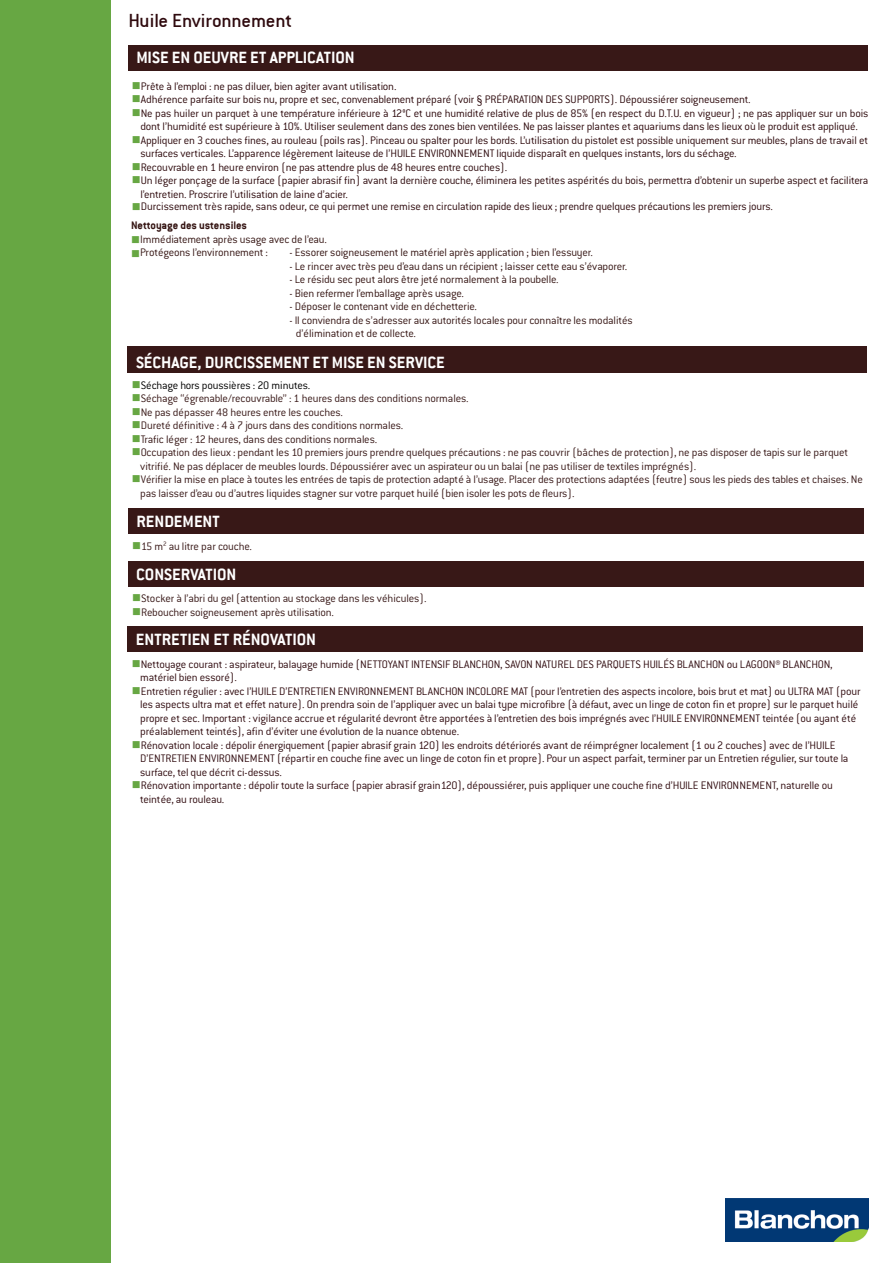
<style>
.page{position:relative;width:893px;height:1263px;background:#fff}
.page>*{position:absolute;margin:0;border:0;box-sizing:border-box;transform-origin:0 0}
.paragraphe_txt{font:21px "Conduit ITC";color:#2f0a0e}
.t1{font:700 18px "Conduit ITC";color:#fff}
.paragraphe_txt-2{font:12px/13.5px "Conduit ITC Light";letter-spacing:-.015em;color:#2d090c}
.paragraphe_txt-3{font:12px/13.5px "Conduit ITC Light";letter-spacing:-.015em;color:#300b0f}
.paragraphe_txt-4{font:12px/13.5px "Conduit ITC Light";letter-spacing:-.015em;color:#381817}
.paragraphe_txt-5{font:12px "Conduit ITC Light";letter-spacing:-.015em;color:#351513}
.paragraphe_txt-6{font:12px "Conduit ITC Light";letter-spacing:-.015em;color:#000001}
.paragraphe_txt-7{font:700 12px "Conduit ITC";color:#351513}
.s1{color:#67a743}
</style>
<div class="page">
<div style="left:0;top:0;width:110px;height:1263px;background:#67a743"></div>
<div style="left:128px;top:508px;width:736px;height:26px;background:#381817"></div>
<div style="left:128px;top:561px;width:735px;height:26px;background:#381817"></div>
<div style="left:127px;top:626px;width:736px;height:26px;background:#381817"></div>
<div style="left:128px;top:45px;width:740px;height:26px;background:#381817"></div>
<img style="left:726px;top:1198px;width:142px;height:44px">
<div style="left:127px;top:346px;width:740px;height:27px;background:#381817"></div>
<p class="paragraphe_txt" style="left:128px;top:9px;width:165px">Huile Environnement</p>
<p class="t1" style="left:136px;top:47px;width:220px">MISE EN OEUVRE ET APPLICATION</p>
<p class="paragraphe_txt-2" style="left:132px;top:79px;width:266px"><span class="s1">■</span>Prête à l’emploi : ne pas diluer, bien agiter avant utilisation.</p>
<p class="paragraphe_txt-2" style="left:132px;top:92px;width:620px"><span class="s1">■</span>Adhérence parfaite sur bois nu, propre et sec, convenablement préparé (voir § PRÉPARATION DES SUPPORTS). Dépoussiérer soigneusement.</p>
<p class="paragraphe_txt-2" style="left:132px;top:106px;width:738px;text-align:center"><span class="s1">■</span>Ne pas huiler un parquet à une température inférieure à 12°C et une humidité relative de plus de 85% (en respect du D.T.U. en vigueur) ; ne pas appliquer sur un bois dont l’humidité est supérieure à 10%. Utiliser seulement dans des zones bien ventilées. Ne pas laisser plantes et aquariums dans les lieux où le produit est appliqué.</p>
<p class="paragraphe_txt-2" style="left:140px;top:133px;width:729px;text-indent:-9px"><span class="s1">■</span>Appliquer en 3 couches fines, au rouleau (poils ras). Pinceau ou spalter pour les bords. L’utilisation du pistolet est possible uniquement sur meubles, plans de travail et surfaces verticales. L’apparence légèrement laiteuse de l’HUILE ENVIRONNEMENT liquide disparaît en quelques instants, lors du séchage.</p>
<p class="paragraphe_txt-2" style="left:132px;top:160px;width:377px"><span class="s1">■</span>Recouvrable en 1 heure environ (ne pas attendre plus de 48 heures entre couches).</p>
<p class="paragraphe_txt-2" style="left:140px;top:173px;width:729px;text-indent:-9px"><span class="s1">■</span>Un léger ponçage de la surface (papier abrasif fin) avant la dernière couche, éliminera les petites aspérités du bois, permettra d’obtenir un superbe aspect et facilitera l’entretien. Proscrire l’utilisation de laine d’acier.</p>
<p class="paragraphe_txt-2" style="left:132px;top:199px;width:643px"><span class="s1">■</span>Durcissement très rapide, sans odeur, ce qui permet une remise en circulation rapide des lieux ; prendre quelques précautions les premiers jours.</p>
<p class="paragraphe_txt-7" style="left:131px;top:219px;width:118px">Nettoyage des ustensiles</p>
<p class="paragraphe_txt-5" style="left:131px;top:232px;width:197px"><span class="s1">■</span>Immédiatement après usage avec de l’eau.</p>
<p class="paragraphe_txt-5" style="left:131px;top:245px;width:138px"><span class="s1">■</span>Protégeons l’environnement :</p>
<p class="paragraphe_txt-5" style="left:290px;top:245px;width:305px">- Essorer soigneusement le matériel après application ; bien l’essuyer.</p>
<p class="paragraphe_txt-5" style="left:290px;top:259px;width:339px">- Le rincer avec très peu d’eau dans un récipient ; laisser cette eau s’évaporer.</p>
<p class="paragraphe_txt-5" style="left:290px;top:272px;width:271px">- Le résidu sec peut alors être jeté normalement à la poubelle.</p>
<p class="paragraphe_txt-5" style="left:290px;top:286px;width:176px">- Bien refermer l’emballage après usage.</p>
<p class="paragraphe_txt-5" style="left:290px;top:299px;width:189px">- Déposer le contenant vide en déchetterie.</p>
<p class="paragraphe_txt-5" style="left:290px;top:313px;width:345px">- Il conviendra de s’adresser aux autorités locales pour connaître les modalités</p>
<p class="paragraphe_txt-5" style="left:296px;top:326px;width:122px">d’élimination et de collecte.</p>
<p class="t1" style="left:136px;top:352px;width:310px">SÉCHAGE, DURCISSEMENT ET MISE EN SERVICE</p>
<p class="paragraphe_txt-6" style="left:132px;top:378px;width:180px"><span class="s1">■</span>Séchage hors poussières : 20 minutes.</p>
<p class="paragraphe_txt-4" style="left:132px;top:391px;width:338px"><span class="s1">■</span>Séchage ‘‘égrenable/recouvrable’’ : 1 heures dans des conditions normales.</p>
<p class="paragraphe_txt-4" style="left:132px;top:405px;width:213px"><span class="s1">■</span>Ne pas dépasser 48 heures entre les couches.</p>
<p class="paragraphe_txt-4" style="left:132px;top:418px;width:273px"><span class="s1">■</span>Dureté définitive : 4 à 7 jours dans des conditions normales.</p>
<p class="paragraphe_txt-4" style="left:132px;top:432px;width:247px"><span class="s1">■</span>Trafic léger : 12 heures, dans des conditions normales.</p>
<p class="paragraphe_txt-4" style="left:140px;top:445px;width:709px;text-indent:-9px"><span class="s1">■</span>Occupation des lieux : pendant les 10 premiers jours prendre quelques précautions : ne pas couvrir (bâches de protection), ne pas disposer de tapis sur le parquet vitrifié. Ne pas déplacer de meubles lourds. Dépoussiérer avec un aspirateur ou un balai (ne pas utiliser de textiles imprégnés).</p>
<p class="paragraphe_txt-4" style="left:140px;top:472px;width:724px;text-indent:-9px"><span class="s1">■</span>Vérifier la mise en place à toutes les entrées de tapis de protection adapté à l’usage. Placer des protections adaptées (feutre) sous les pieds des tables et chaises. Ne pas laisser d’eau ou d’autres liquides stagner sur votre parquet huilé (bien isoler les pots de fleurs).</p>
<p class="t1" style="left:136px;top:511px;width:85px">RENDEMENT</p>
<p class="paragraphe_txt-4" style="left:132px;top:539px;width:122px"><span class="s1">■</span>15 m<sup>2</sup> au litre par couche.</p>
<p class="t1" style="left:136px;top:563px;width:102px">CONSERVATION</p>
<p class="paragraphe_txt-4" style="left:132px;top:592px;width:296px"><span class="s1">■</span>Stocker à l’abri du gel (attention au stockage dans les véhicules).</p>
<p class="paragraphe_txt-4" style="left:132px;top:605px;width:203px"><span class="s1">■</span>Reboucher soigneusement après utilisation.</p>
<p class="t1" style="left:136px;top:629px;width:182px">ENTRETIEN ET RÉNOVATION</p>
<p class="paragraphe_txt-3" style="left:140px;top:657px;width:694px;text-indent:-9px"><span class="s1">■</span>Nettoyage courant : aspirateur, balayage humide (NETTOYANT INTENSIF BLANCHON, SAVON NATUREL DES PARQUETS HUILÉS BLANCHON ou LAGOON® BLANCHON, matériel bien essoré).</p>
<p class="paragraphe_txt-3" style="left:140px;top:684px;width:722px;text-indent:-9px"><span class="s1">■</span>Entretien régulier : avec l’HUILE D’ENTRETIEN ENVIRONNEMENT BLANCHON INCOLORE MAT (pour l’entretien des aspects incolore, bois brut et mat) ou ULTRA MAT (pour les aspects ultra mat et effet nature). On prendra soin de l’appliquer avec un balai type microfibre (à défaut, avec un linge de coton fin et propre) sur le parquet huilé propre et sec. Important : vigilance accrue et régularité devront être apportées à l’entretien des bois imprégnés avec l’HUILE ENVIRONNEMENT teintée (ou ayant été préalablement teintés), afin d’éviter une évolution de la nuance obtenue.</p>
<p class="paragraphe_txt-3" style="left:140px;top:738px;width:710px;text-indent:-9px"><span class="s1">■</span>Rénovation locale : dépolir énergiquement (papier abrasif grain 120) les endroits détériorés avant de réimprégner localement (1 ou 2 couches) avec de l’HUILE<br>D’ENTRETIEN ENVIRONNEMENT (répartir en couche fine avec un linge de coton fin et propre). Pour un aspect parfait, terminer par un Entretien régulier, sur toute la surface, tel que décrit ci-dessus.</p>
<p class="paragraphe_txt-3" style="left:140px;top:778px;width:694px;text-indent:-9px"><span class="s1">■</span>Rénovation importante : dépolir toute la surface (papier abrasif grain120), dépoussiérer, puis appliquer une couche fine d’HUILE ENVIRONNEMENT, naturelle ou teintée, au rouleau.</p>
</div>
